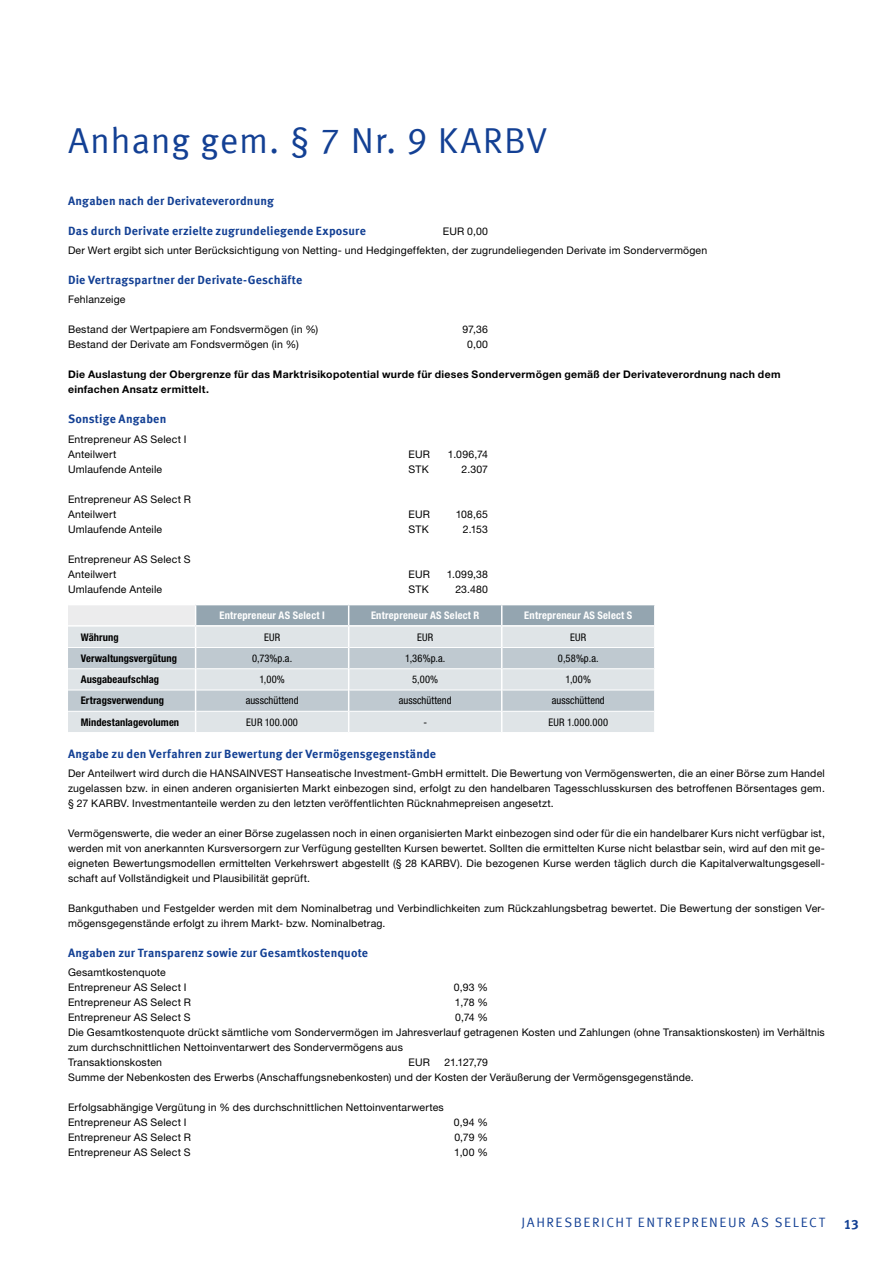
<style>
.page{position:relative;width:893px;height:1263px;background:#fff}
.page>*{position:absolute;margin:0;border:0;box-sizing:border-box;transform-origin:0 0}
.t1{font:36px "Meta Offc Pro Norm";letter-spacing:.025em;color:#134094}
.t2{font:13.5px "Meta Offc Pro Norm";letter-spacing:.12em;color:#134094}
.t3{font:700 13.5px "Meta Offc Pro";color:#134094}
.t4{font:700 12px "Meta Offc Pro";letter-spacing:.01em;color:#134094}
.t5{font:10.5px/15px "Helvetica Neue LTW1 G";letter-spacing:.02em;color:#000}
.t6{font:700 10.5px/15px "Helvetica Neue LTW1 G";letter-spacing:.03em;color:#000}
.t7{font:condensed 10.5px "Helvetica Neue LTW1 G";letter-spacing:.01em;color:#000}
.t8{font:700 condensed 10.5px "Helvetica Neue LTW1 G";letter-spacing:.01em;color:#000}
.t9{font:700 condensed 10.5px "Helvetica Neue LTW1 G";letter-spacing:.02em;color:#fff}
</style>
<div class="page">
<svg style="left:68px;top:605px;width:587px;height:127px;background:#ced5da"></svg>
<hr style="left:654px;top:711px;width:2px;height:21px;background:#fff">
<h1 class="t1" style="left:68px;top:113px;width:481px">ANHANG GEM. § 7 N R. 9 KARBV</h1>
<p class="t4" style="left:68px;top:191px;width:207px">Angaben nach der Derivateverordnung</p>
<p class="t4" style="left:68px;top:221px;width:299px">Das durch Derivate erzielte zugrundeliegende Exposure</p>
<p class="t5" style="left:68px;top:221px;width:641px;line-height:19.2px;text-indent:375px">EUR 0,00<br>Der Wert ergibt sich unter Berücksichtigung von Netting- und Hedgingeffekten, der zugrundeliegenden Derivate im Sondervermögen</p>
<p class="t4" style="left:68px;top:270px;width:236px">Die Vertragspartner der Derivate-Geschäfte</p>
<p class="t5" style="left:68px;top:292px;width:59px">Fehlanzeige</p>
<p class="t5" style="left:68px;top:322px;width:252px">Bestand der Wertpapiere am Fondsvermögen (in %)</p>
<p class="t5" style="left:463px;top:322px;width:27px">97,36</p>
<p class="t5" style="left:68px;top:337px;width:232px">Bestand der Derivate am Fondsvermögen (in %)</p>
<p class="t5" style="left:467px;top:337px;width:22px">0,00</p>
<p class="t6" style="left:68px;top:367px;width:714px">Die Auslastung der Obergrenze für das Marktrisikopotential wurde für dieses Sondervermögen gemäß der Derivateverordnung nach dem einfachen Ansatz ermittelt.</p>
<p class="t4" style="left:68px;top:410px;width:100px">Sonstige Angaben</p>
<p class="t5" style="left:68px;top:431px;width:120px">Entrepreneur AS Select I<br>Anteilwert</p>
<p class="t5" style="left:409px;top:446px;width:23px">EUR</p>
<p class="t5" style="left:448px;top:446px;width:42px">1.096,74</p>
<p class="t5" style="left:68px;top:461px;width:96px">Umlaufende Anteile</p>
<p class="t5" style="left:409px;top:461px;width:22px">STK</p>
<p class="t5" style="left:462px;top:461px;width:28px">2.307</p>
<p class="t5" style="left:68px;top:491px;width:125px">Entrepreneur AS Select R<br>Anteilwert</p>
<p class="t5" style="left:409px;top:506px;width:23px">EUR</p>
<p class="t5" style="left:456px;top:506px;width:34px">108,65</p>
<p class="t5" style="left:68px;top:521px;width:96px">Umlaufende Anteile</p>
<p class="t5" style="left:409px;top:521px;width:22px">STK</p>
<p class="t5" style="left:463px;top:521px;width:27px">2.153</p>
<p class="t5" style="left:68px;top:551px;width:124px">Entrepreneur AS Select S<br>Anteilwert</p>
<p class="t5" style="left:409px;top:566px;width:23px">EUR</p>
<p class="t5" style="left:447px;top:566px;width:43px">1.099,38</p>
<p class="t5" style="left:68px;top:581px;width:96px">Umlaufende Anteile</p>
<p class="t5" style="left:409px;top:581px;width:22px">STK</p>
<p class="t5" style="left:455px;top:581px;width:34px">23.480</p>
<p class="t9" style="left:219px;top:609px;width:107px">Entrepreneur AS Select I</p>
<p class="t9" style="left:371px;top:609px;width:110px">Entrepreneur AS Select R</p>
<p class="t9" style="left:524px;top:609px;width:110px">Entrepreneur AS Select S</p>
<p class="t8" style="left:81px;top:631px;width:39px">Währung</p>
<p class="t7" style="left:264px;top:631px;width:18px">EUR</p>
<p class="t7" style="left:417px;top:631px;width:18px">EUR</p>
<p class="t7" style="left:570px;top:631px;width:18px">EUR</p>
<p class="t8" style="left:81px;top:652px;width:98px">Verwaltungsvergütung</p>
<p class="t7" style="left:252px;top:652px;width:42px">0,73%p.a.</p>
<p class="t7" style="left:405px;top:652px;width:42px">1,36%p.a.</p>
<p class="t7" style="left:558px;top:652px;width:42px">0,58%p.a.</p>
<p class="t8" style="left:81px;top:673px;width:80px">Ausgabeaufschlag</p>
<p class="t7" style="left:259px;top:673px;width:27px">1,00%</p>
<p class="t7" style="left:412px;top:673px;width:28px">5,00%</p>
<p class="t7" style="left:565px;top:673px;width:27px">1,00%</p>
<p class="t8" style="left:81px;top:694px;width:85px">Ertragsverwendung</p>
<p class="t7" style="left:246px;top:694px;width:54px">ausschüttend</p>
<p class="t7" style="left:399px;top:694px;width:54px">ausschüttend</p>
<p class="t7" style="left:552px;top:694px;width:54px">ausschüttend</p>
<p class="t8" style="left:81px;top:716px;width:100px">Mindestanlagevolumen</p>
<p class="t7" style="left:246px;top:716px;width:53px">EUR 100.000</p>
<p class="t7" style="left:423px;top:716px;width:5px">-</p>
<p class="t7" style="left:549px;top:716px;width:61px">EUR 1.000.000</p>
<p class="t4" style="left:68px;top:744px;width:370px">Angabe zu den Verfahren zur Bewertung der Vermögensgegenstände</p>
<p class="t5" style="left:68px;top:765px;width:758px;text-align:justify">Der Anteilwert wird durch die HANSAINVEST Hanseatische Investment-GmbH ermittelt. Die Bewertung von Vermögenswerten, die an einer Börse zum Handel zugelassen bzw. in einen anderen organisierten Markt einbezogen sind, erfolgt zu den handelbaren Tagesschlusskursen des betroffenen Börsentages gem. § 27 KARBV. Investmentanteile werden zu den letzten veröffentlichten Rücknahmepreisen angesetzt.</p>
<p class="t5" style="left:68px;top:825px;width:758px;text-align:justify">Vermögenswerte, die weder an einer Börse zugelassen noch in einen organisierten Markt einbezogen sind oder für die ein handelbarer Kurs nicht verfügbar ist, werden mit von anerkannten Kursversorgern zur Verfügung gestellten Kursen bewertet. Sollten die ermittelten Kurse nicht belastbar sein, wird auf den mit ge&shy;eigneten Bewertungsmodellen ermittelten Verkehrswert abgestellt (§ 28 KARBV). Die bezogenen Kurse werden täglich durch die Kapitalverwaltungsgesell&shy;schaft auf Vollständigkeit und Plausibilität geprüft.</p>
<p class="t5" style="left:68px;top:900px;width:758px">Bankguthaben und Festgelder werden mit dem Nominalbetrag und Verbindlichkeiten zum Rückzahlungsbetrag bewertet. Die Bewertung der sonstigen Ver&shy;mögensgegenstände erfolgt zu ihrem Markt- bzw. Nominalbetrag.</p>
<p class="t4" style="left:68px;top:943px;width:302px">Angaben zur Transparenz sowie zur Gesamtkostenquote</p>
<p class="t5" style="left:68px;top:965px;width:120px">Gesamtkostenquote<br>Entrepreneur AS Select I</p>
<p class="t5" style="left:454px;top:980px;width:36px">0,93 %</p>
<p class="t5" style="left:68px;top:995px;width:125px">Entrepreneur AS Select R</p>
<p class="t5" style="left:455px;top:995px;width:35px">1,78 %</p>
<p class="t5" style="left:68px;top:1010px;width:124px">Entrepreneur AS Select S</p>
<p class="t5" style="left:68px;top:1010px;width:758px;text-indent:387px">0,74 %<br>Die Gesamtkostenquote drückt sämtliche vom Sondervermögen im Jahresverlauf getragenen Kosten und Zahlungen (ohne Transaktionskosten) im Verhältnis zum durchschnittlichen Nettoinventarwert des Sondervermögens aus<br>Transaktionskosten</p>
<p class="t5" style="left:409px;top:1055px;width:23px">EUR</p>
<p class="t5" style="left:68px;top:1055px;width:627px;text-indent:376px">21.127,79<br>Summe der Nebenkosten des Erwerbs (Anschaffungsnebenkosten) und der Kosten der Veräußerung der Vermögensgegenstände.</p>
<p class="t5" style="left:68px;top:1100px;width:377px">Erfolgsabhängige Vergütung in % des durchschnittlichen Nettoinventarwertes<br>Entrepreneur AS Select I</p>
<p class="t5" style="left:454px;top:1115px;width:36px">0,94 %</p>
<p class="t5" style="left:68px;top:1130px;width:125px">Entrepreneur AS Select R</p>
<p class="t5" style="left:454px;top:1130px;width:35px">0,79 %</p>
<p class="t5" style="left:68px;top:1145px;width:124px">Entrepreneur AS Select S</p>
<p class="t5" style="left:454px;top:1145px;width:35px">1,00 %</p>
<p class="t2" style="left:521px;top:1211px;width:145px">JAHRESBERICHT ENTRE</p>
<p class="t2" style="left:683px;top:1211px;width:127px">PRENEUR AS SELECT</p>
<p class="t3" style="left:844px;top:1214px;width:17px">13</p>
</div>
